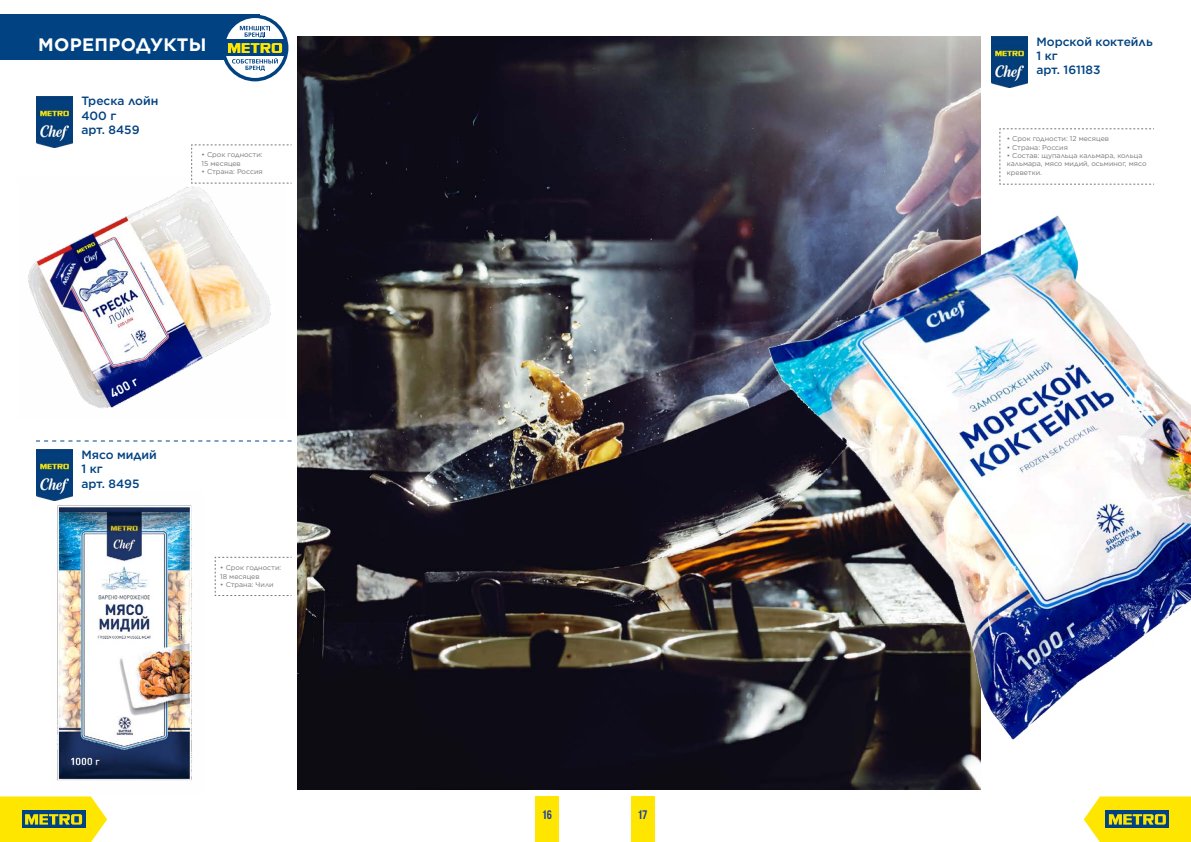
<style>
.page{position:relative;width:1191px;height:842px;background:#fff}
.page>*{position:absolute;margin:0;border:0;box-sizing:border-box;transform-origin:0 0}
.t1{font:700 18px "Gotham";letter-spacing:.02em;color:#fff}
.t2{font:500 12px/14.4px "Gotham";color:#004282}
.t3{font:700 condensed 12px "Good Pro";color:#21409a}
.t4{font:7px/8.4px "Gotham";color:#77787b}
</style>
<div class="page">
<div style="left:535px;top:796px;width:24px;height:46px;background:#ffe600"></div>
<div style="left:631px;top:796px;width:23px;height:46px;background:#ffe600"></div>
<svg style="left:0;top:796px;width:107px;height:46px;background:#d7ce29"></svg>
<svg style="left:1083px;top:796px;width:108px;height:46px;background:#d7cf2b"></svg>
<img style="left:298px;top:36px;width:682px;height:753px">
<img style="left:28px;top:186px;width:243px;height:222px">
<img style="left:750px;top:198px;width:441px;height:564px">
<img style="left:57px;top:492px;width:135px;height:289px">
<svg style="left:36px;top:440px;width:255px;height:1px"></svg>
<img style="left:36px;top:96px;width:36px;height:51px">
<img style="left:991px;top:36px;width:36px;height:51px">
<img style="left:36px;top:449px;width:36px;height:52px">
<svg style="left:215px;top:557px;width:77px;height:39px"></svg>
<svg style="left:191px;top:144px;width:101px;height:40px"></svg>
<svg style="left:999px;top:128px;width:155px;height:57px"></svg>
<div style="left:1px;top:14px;width:259px;height:46px;background:#004282"></div>
<svg style="left:224px;top:15px;width:64px;height:66px"></svg>
<h1 class="t1" style="left:38px;top:32px;width:170px">МОРЕПРОДУКТЫ</h1>
<h2 class="t2" style="left:81px;top:94px;width:78px">Треска лойн<br>400 г<br>арт. 8459</h2>
<p class="t4" style="left:202px;top:150px;width:62px">• Срок годности:<br>15 месяцев</p>
<p class="t4" style="left:202px;top:167px;width:63px">• Страна: Россия</p>
<h2 class="t2" style="left:81px;top:447px;width:77px">Мясо мидий<br>1 кг<br>арт. 8495</h2>
<p class="t4" style="left:220px;top:563px;width:62px">• Срок годности:<br>18 месяцев</p>
<p class="t4" style="left:220px;top:580px;width:55px">• Страна: Чили</p>
<h2 class="t3" style="left:543px;top:808px;width:10px">16</h2>
<h2 class="t3" style="left:638px;top:808px;width:10px">17</h2>
<h2 class="t2" style="left:1036px;top:34px;width:118px">Морской коктейль<br>1 кг<br>арт. 161183</h2>
<p class="t4" style="left:1006px;top:134px;width:104px">• Срок годности: 12 месяцев</p>
<p class="t4" style="left:1006px;top:143px;width:63px">• Страна: Россия</p>
<p class="t4" style="left:1006px;top:151px;width:141px">• Состав: щупальца кальмара, кольца кальмара, мясо мидий, осьминог, мясо креветки.</p>
</div>
